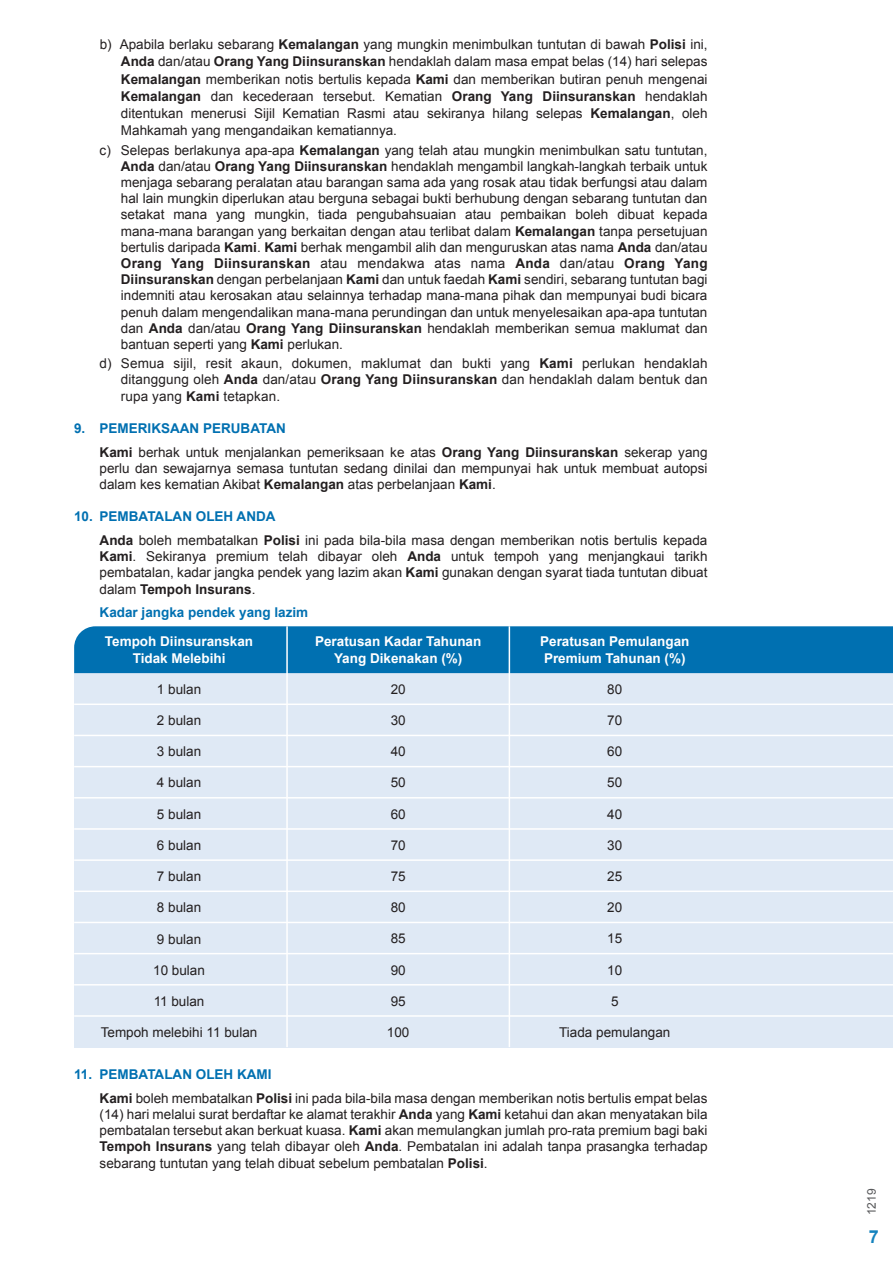
<style>
.page{position:relative;width:893px;height:1263px;background:#fff}
.page>*{position:absolute;margin:0;border:0;box-sizing:border-box;transform-origin:0 0}
.t1{font:700 18px "Arial";color:#1583be}
.t2{font:13.5px/16.2px "Arial";color:#231f20;text-align:justify}
.t3{font:700 13.5px/16.2px "Arial";color:#fff;text-align:center}
.t4{font:700 13.5px "Arial";color:#0070b1}
.t5{font:12px "Arial";color:#57585a}
.s1{font-weight:700}
.s2{font-weight:700;color:#0070b1}
</style>
<div class="page">
<div style="left:74px;top:673px;width:819px;height:374px;background:#dfe9f5"></div>
<div style="left:74px;top:626px;width:819px;height:47px;background:#0070b1"></div>
<hr style="left:509px;top:626px;width:1px;height:421px;background:#fff">
<hr style="left:286px;top:626px;width:2px;height:421px;background:#fff">
<hr style="left:74px;top:703px;width:819px;height:2px;background:#fff">
<hr style="left:74px;top:735px;width:819px;height:1px;background:#fff">
<hr style="left:74px;top:766px;width:819px;height:1px;background:#fff">
<hr style="left:74px;top:797px;width:819px;height:1px;background:#fff">
<hr style="left:74px;top:828px;width:819px;height:2px;background:#fff">
<hr style="left:74px;top:859px;width:819px;height:2px;background:#fff">
<hr style="left:74px;top:890px;width:819px;height:2px;background:#fff">
<hr style="left:74px;top:922px;width:819px;height:1px;background:#fff">
<hr style="left:74px;top:953px;width:819px;height:1px;background:#fff">
<hr style="left:74px;top:984px;width:819px;height:1px;background:#fff">
<hr style="left:74px;top:1015px;width:819px;height:2px;background:#fff">
<p class="t2" style="left:121px;top:36px;width:588px;line-height:17.2px;text-indent:-21px">b) Apabila berlaku sebarang <span class="s1">Kemalangan</span> yang mungkin menimbulkan tuntutan di bawah <span class="s1">Polisi</span> ini, <span class="s1">Anda</span> dan/atau <span class="s1">Orang Yang Diinsuranskan</span> hendaklah dalam masa empat belas (14) hari selepas <span class="s1">Kemalangan</span> memberikan notis bertulis kepada <span class="s1">Kami</span> dan memberikan butiran penuh mengenai <span class="s1">Kemalangan</span> dan kecederaan tersebut. Kematian <span class="s1">Orang Yang Diinsuranskan</span> hendaklah ditentukan menerusi Sijil Kematian Rasmi atau sekiranya hilang selepas <span class="s1">Kemalangan</span>, oleh Mahkamah yang mengandaikan kematiannya.</p>
<p class="t2" style="left:121px;top:142px;width:588px;text-indent:-21px">c) Selepas berlakunya apa-apa <span class="s1">Kemalangan</span> yang telah atau mungkin menimbulkan satu tuntutan, <span class="s1">Anda</span> dan/atau <span class="s1">Orang Yang Diinsuranskan</span> hendaklah mengambil langkah-langkah terbaik untuk menjaga sebarang peralatan atau barangan sama ada yang rosak atau tidak berfungsi atau dalam hal lain mungkin diperlukan atau berguna sebagai bukti berhubung dengan sebarang tuntutan dan setakat mana yang mungkin, tiada pengubahsuaian atau pembaikan boleh dibuat kepada mana-mana barangan yang berkaitan dengan atau terlibat dalam <span class="s1">Kemalangan</span> tanpa persetujuan bertulis daripada <span class="s1">Kami</span>. <span class="s1">Kami</span> berhak mengambil alih dan menguruskan atas nama <span class="s1">Anda</span> dan/atau <span class="s1">Orang Yang Diinsuranskan</span> atau mendakwa atas nama <span class="s1">Anda</span> dan/atau <span class="s1">Orang Yang Diinsuranskan</span> dengan perbelanjaan <span class="s1">Kami</span> dan untuk faedah <span class="s1">Kami</span> sendiri, sebarang tuntutan bagi indemniti atau kerosakan atau selainnya terhadap mana-mana pihak dan mempunyai budi bicara penuh dalam mengendalikan mana-mana perundingan dan untuk menyelesaikan apa-apa tuntutan dan <span class="s1">Anda</span> dan/atau <span class="s1">Orang Yang Diinsuranskan</span> hendaklah memberikan semua maklumat dan bantuan seperti yang <span class="s1">Kami</span> perlukan.</p>
<p class="t2" style="left:121px;top:356px;width:588px;text-indent:-21px">d) Semua sijil, resit akaun, dokumen, maklumat dan bukti yang <span class="s1">Kami</span> perlukan hendaklah ditanggung oleh <span class="s1">Anda</span> dan/atau <span class="s1">Orang Yang Diinsuranskan</span> dan hendaklah dalam bentuk dan rupa yang <span class="s1">Kami</span> tetapkan.</p>
<p class="t2" style="left:100px;top:416px;width:609px;line-height:23.7px;text-indent:-26px"><span class="s2">9. PEMERIKSAAN PERUBATAN<br></span><span class="s1">Kami</span> berhak untuk menjalankan pemeriksaan ke atas <span class="s1">Orang Yang Diinsuranskan</span> sekerap yang</p>
<p class="t2" style="left:100px;top:460px;width:609px">perlu dan sewajarnya semasa tuntutan sedang dinilai dan mempunyai hak untuk membuat autopsi dalam kes kematian Akibat <span class="s1">Kemalangan</span> atas perbelanjaan <span class="s1">Kami</span>.</p>
<p class="t2" style="left:100px;top:505px;width:609px;line-height:23.7px;text-indent:-26px"><span class="s2">10. PEMBATALAN OLEH ANDA<br></span><span class="s1">Anda</span> boleh membatalkan <span class="s1">Polisi</span> ini pada bila-bila masa dengan memberikan notis bertulis kepada</p>
<p class="t2" style="left:100px;top:548px;width:609px"><span class="s1">Kami</span>. Sekiranya premium telah dibayar oleh <span class="s1">Anda</span> untuk tempoh yang menjangkaui tarikh pembatalan, kadar jangka pendek yang lazim akan <span class="s1">Kami</span> gunakan dengan syarat tiada tuntutan dibuat dalam <span class="s1">Tempoh Insurans</span>.</p>
<p class="t4" style="left:100px;top:604px;width:210px">Kadar jangka pendek yang lazim</p>
<p class="t3" style="left:105px;top:634px;width:150px">Tempoh Diinsuranskan<br>Tidak Melebihi</p>
<p class="t2" style="left:157px;top:681px;width:46px">1 bulan</p>
<p class="t2" style="left:157px;top:712px;width:46px">2 bulan</p>
<p class="t2" style="left:157px;top:743px;width:46px">3 bulan</p>
<p class="t2" style="left:157px;top:775px;width:46px">4 bulan</p>
<p class="t2" style="left:157px;top:806px;width:46px">5 bulan</p>
<p class="t2" style="left:157px;top:837px;width:46px">6 bulan</p>
<p class="t2" style="left:157px;top:868px;width:46px">7 bulan</p>
<p class="t2" style="left:157px;top:899px;width:46px">8 bulan</p>
<p class="t2" style="left:157px;top:931px;width:46px">9 bulan</p>
<p class="t2" style="left:153px;top:962px;width:53px">10 bulan</p>
<p class="t2" style="left:154px;top:993px;width:52px">11 bulan</p>
<p class="t2" style="left:101px;top:1024px;width:158px">Tempoh melebihi 11 bulan</p>
<p class="t3" style="left:315px;top:634px;width:168px">Peratusan Kadar Tahunan<br>Yang Dikenakan (%)</p>
<p class="t2" style="left:391px;top:681px;width:17px">20</p>
<p class="t2" style="left:391px;top:712px;width:17px">30</p>
<p class="t2" style="left:391px;top:743px;width:17px">40</p>
<p class="t2" style="left:391px;top:775px;width:17px">50</p>
<p class="t2" style="left:391px;top:806px;width:17px">60</p>
<p class="t2" style="left:391px;top:837px;width:17px">70</p>
<p class="t2" style="left:391px;top:868px;width:17px">75</p>
<p class="t2" style="left:391px;top:899px;width:17px">80</p>
<p class="t2" style="left:391px;top:931px;width:17px">85</p>
<p class="t2" style="left:391px;top:962px;width:17px">90</p>
<p class="t2" style="left:391px;top:993px;width:17px">95</p>
<p class="t2" style="left:387px;top:1024px;width:24px">100</p>
<p class="t3" style="left:540px;top:634px;width:151px;text-align:left">Peratusan Pemulangan<br>Premium Tahunan (%)</p>
<p class="t2" style="left:607px;top:681px;width:17px">80</p>
<p class="t2" style="left:607px;top:712px;width:17px">70</p>
<p class="t2" style="left:607px;top:743px;width:17px">60</p>
<p class="t2" style="left:607px;top:775px;width:17px">50</p>
<p class="t2" style="left:607px;top:806px;width:17px">40</p>
<p class="t2" style="left:607px;top:837px;width:17px">30</p>
<p class="t2" style="left:607px;top:868px;width:17px">25</p>
<p class="t2" style="left:607px;top:899px;width:17px">20</p>
<p class="t2" style="left:607px;top:931px;width:17px">15</p>
<p class="t2" style="left:607px;top:962px;width:17px">10</p>
<p class="t2" style="left:611px;top:993px;width:9px">5</p>
<p class="t2" style="left:559px;top:1024px;width:113px">Tiada pemulangan</p>
<p class="t2" style="left:100px;top:1062px;width:609px;line-height:23.7px;text-indent:-26px"><span class="s2">11. PEMBATALAN OLEH KAMI<br></span><span class="s1">Kami</span> boleh membatalkan <span class="s1">Polisi</span> ini pada bila-bila masa dengan memberikan notis bertulis empat belas</p>
<p class="t2" style="left:100px;top:1106px;width:609px">(14) hari melalui surat berdaftar ke alamat terakhir <span class="s1">Anda</span> yang <span class="s1">Kami</span> ketahui dan akan menyatakan bila pembatalan tersebut akan berkuat kuasa. <span class="s1">Kami</span> akan memulangkan jumlah pro-rata premium bagi baki <span class="s1">Tempoh Insurans</span> yang telah dibayar oleh <span class="s1">Anda</span>. Pembatalan ini adalah tanpa prasangka terhadap sebarang tuntutan yang telah dibuat sebelum pembatalan <span class="s1">Polisi</span>.</p>
<p class="t5" style="left:864px;top:1215px;width:28px;rotate:-90deg">1219</p>
<h1 class="t1" style="left:869px;top:1225px;width:12px">7</h1>
</div>
